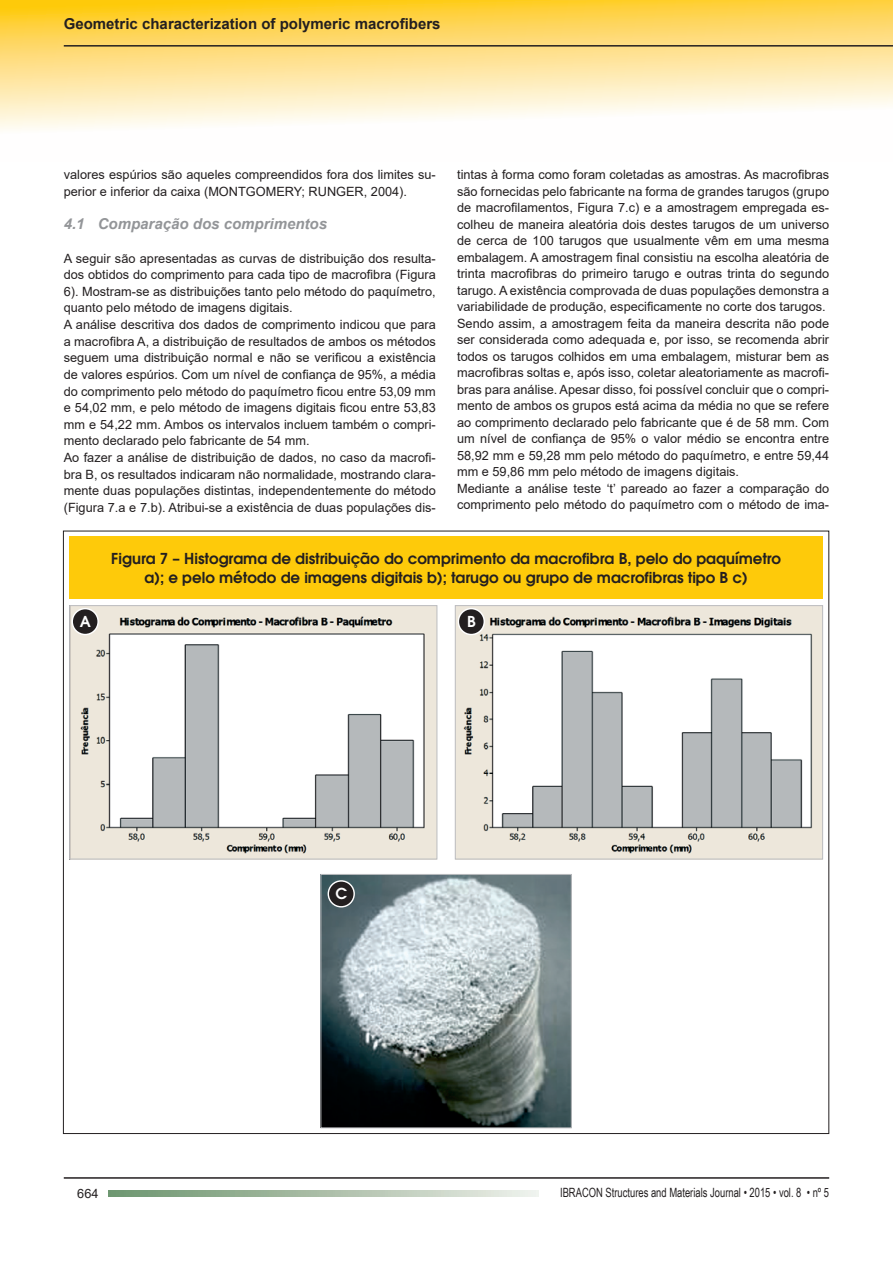
<style>
.page{position:relative;width:893px;height:1263px;background:#fff}
.page>*{position:absolute;margin:0;border:0;box-sizing:border-box;transform-origin:0 0}
.t1{font:600 15px/19px "Avant Garde";color:#231f20;text-align:center}
.t2{font:700 15px "Arial";color:#231f20}
.t3{font:italic 700 15px "Arial";color:#939598}
.t4{font:600 15px "Avant Garde";color:#fff}
.t5{font:12.75px/16.5px "Arial";color:#231f20}
.t6{font:12.75px "Arial Narrow";color:#231f20;scale:.9 1}
</style>
<div class="page">
<svg style="left:0;top:0;width:893px;height:130px;background:#fee498"></svg>
<hr style="left:64px;top:1177px;width:765px;height:2px;background:#231f20">
<hr style="left:64px;top:45px;width:829px;height:2px;background:#231f20">
<svg style="left:108px;top:1190px;width:431px;height:6px;background:#acc0aa"></svg>
<div style="left:70px;top:536px;width:753px;height:63px;background:#feca0a"></div>
<img style="left:71px;top:607px;width:364px;height:250px">
<div style="left:69px;top:605px;width:368px;height:254px;border:1px solid #bcbdc0"></div>
<img style="left:457px;top:607px;width:364px;height:250px">
<div style="left:455px;top:605px;width:368px;height:254px;border:1px solid #bcbdc0"></div>
<img style="left:323px;top:876px;width:246px;height:250px">
<div style="left:321px;top:874px;width:250px;height:254px;border:1px solid #bcbdc0"></div>
<div style="left:328px;top:880px;width:27px;height:27px;border:3px solid #fff;border-radius:50%"></div>
<div style="left:329px;top:882px;width:24px;height:24px;background:#231f20;border-radius:50%"></div>
<div style="left:72px;top:608px;width:27px;height:27px;border:3px solid #fff;border-radius:50%"></div>
<div style="left:73px;top:609px;width:24px;height:25px;background:#231f20;border-radius:50%"></div>
<div style="left:458px;top:608px;width:27px;height:27px;border:3px solid #fff;border-radius:50%"></div>
<div style="left:459px;top:609px;width:25px;height:25px;background:#231f20;border-radius:50%"></div>
<p class="t2" style="left:64px;top:13px;width:378px">Geometric characterization of polymeric macrofibers</p>
<p class="t5" style="left:64px;top:166px;width:374px">valores espúrios são aqueles compreendidos fora dos limites su&shy;perior e inferior da caixa (MONTGOMERY; RUNGER, 2004).</p>
<p class="t3" style="left:64px;top:214px;width:265px">4.1 Comparação dos comprimentos</p>
<p class="t5" style="left:64px;top:250px;width:374px">A seguir são apresentadas as curvas de distribuição dos resulta&shy;dos obtidos do comprimento para cada tipo de macrofibra (Figura 6). Mostram-se as distribuições tanto pelo método do paquímetro, quanto pelo método de imagens digitais.<br>A análise descritiva dos dados de comprimento indicou que para a macrofibra A, a distribuição de resultados de ambos os métodos seguem uma distribuição normal e não se verificou a existência de valores espúrios. Com um nível de confiança de 95%, a média do comprimento pelo método do paquímetro ficou entre 53,09 mm e 54,02 mm, e pelo método de imagens digitais ficou entre 53,83 mm e 54,22 mm. Ambos os intervalos incluem também o compri&shy;mento declarado pelo fabricante de 54 mm.<br>Ao fazer a análise de distribuição de dados, no caso da macrofi&shy;bra B, os resultados indicaram não normalidade, mostrando clara&shy;mente duas populações distintas, independentemente do método (Figura 7.a e 7.b). Atribui-se a existência de duas populações dis-</p>
<p class="t5" style="left:457px;top:167px;width:374px">tintas à forma como foram coletadas as amostras. As macrofibras são fornecidas pelo fabricante na forma de grandes tarugos (grupo de macrofilamentos, Figura 7.c) e a amostragem empregada es&shy;colheu de maneira aleatória dois destes tarugos de um universo de cerca de 100 tarugos que usualmente vêm em uma mesma embalagem. A amostragem final consistiu na escolha aleatória de trinta macrofibras do primeiro tarugo e outras trinta do segundo tarugo. A existência comprovada de duas populações demonstra a variabilidade de produção, especificamente no corte dos tarugos.<br>Sendo assim, a amostragem feita da maneira descrita não pode ser considerada como adequada e, por isso, se recomenda abrir todos os tarugos colhidos em uma embalagem, misturar bem as macrofibras soltas e, após isso, coletar aleatoriamente as macrofi&shy;bras para análise. Apesar disso, foi possível concluir que o compri&shy;mento de ambos os grupos está acima da média no que se refere ao comprimento declarado pelo fabricante que é de 58 mm. Com um nível de confiança de 95% o valor médio se encontra entre 58,92 mm e 59,28 mm pelo método do paquímetro, e entre 59,44 mm e 59,86 mm pelo método de imagens digitais.<br>Mediante a análise teste ‘t’ pareado ao fazer a comparação do comprimento pelo método do paquímetro com o método de ima-</p>
<p class="t1" style="left:111px;top:548px;width:671px">Figura 7 – Histograma de distribuição do comprimento da macrofibra B, pelo do paquímetro a); e pelo método de imagens digitais b); tarugo ou grupo de macrofibras tipo B c)</p>
<p class="t4" style="left:80px;top:612px;width:13px">A</p>
<p class="t4" style="left:467px;top:612px;width:10px">B</p>
<p class="t4" style="left:335px;top:884px;width:13px">C</p>
<p class="t5" style="left:77px;top:1185px;width:23px">664</p>
<p class="t6" style="left:560px;top:1183px;width:300px">IBRACON Structures and Materials Journal • 2015 • vol. 8 • nº 5</p>
</div>
